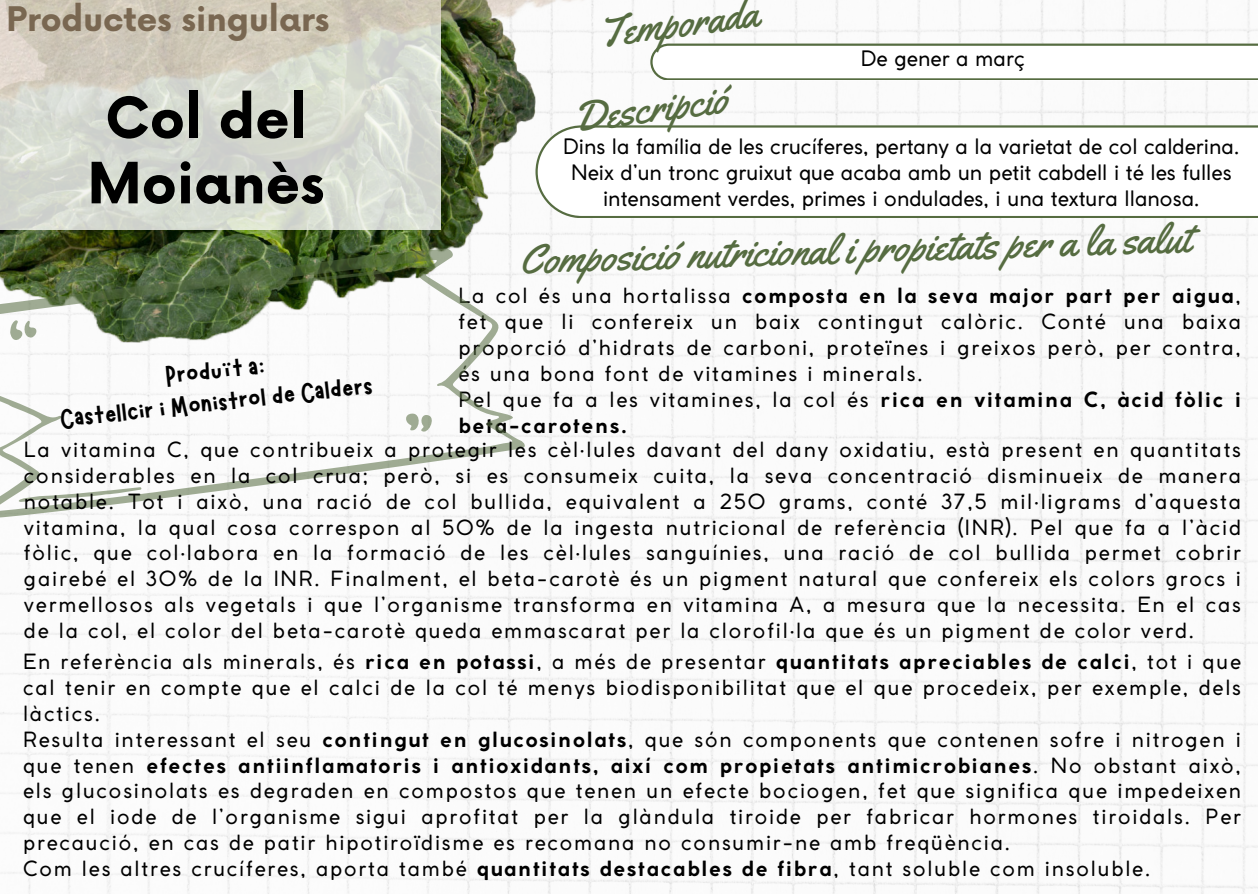
<style>
.page{position:relative;width:1258px;height:894px;background:#fff}
.page>*{position:absolute;margin:0;border:0;box-sizing:border-box;transform-origin:0 0}
.t1{font:700 55.5px/65.4px "Now";color:#000;text-align:center}
.t2{font:42px "Yellowtail";color:#566c41}
.t3{font:700 33px "Now";color:#796751}
.t4{font:29.7px "Marykate";color:#000}
.t5{font:21px/26.4px "Coco Gothic";color:#000;text-align:center}
.t6{font:20.7px/25.8px "Coco Gothic";letter-spacing:.085em;color:#000;text-align:justify}
.t7{font:700 20.7px/25.8px "Coco Gothic";letter-spacing:.085em;color:#000}
.s1{font-weight:700}
.s2{font-weight:400}
</style>
<div class="page">
<img style="left:0;top:0;width:1258px;height:893px">
<svg style="left:1139px;top:125px;width:119px;height:93px"></svg>
<svg style="left:1139px;top:44px;width:119px;height:36px"></svg>
<svg style="left:0;top:390px;width:527px;height:131px"></svg>
<img style="left:0;top:0;width:1139px;height:390px">
<p class="t3" style="left:7px;top:1px;width:324px">Productes singulars</p>
<p class="t1" style="left:87px;top:89px;width:238px">Col del<br>Moianès</p>
<p class="t4" style="left:164px;top:357px;width:102px;rotate:-6deg">Produït a:</p>
<p class="t4" style="left:58px;top:399px;width:316px;rotate:-6deg">Castellcir i Monistrol de Calders</p>
<p class="t2" style="left:595px;top:6px;width:162px;rotate:-7deg">Temporada</p>
<p class="t2" style="left:570px;top:91px;width:157px;rotate:-7deg">Descripció</p>
<p class="t5" style="left:861px;top:47px;width:165px">De gener a març</p>
<p class="t5" style="left:563px;top:135px;width:678px">Dins la família de les crucíferes, pertany a la varietat de col calderina.<br>Neix d’un tronc gruixut que acaba amb un petit cabdell i té les fulles intensament verdes, primes i ondulades, i una textura llanosa.</p>
<p class="t2" style="left:518px;top:233px;width:673px;rotate:-2deg">Composició nutricional i propietats per a la salut</p>
<p class="t6" style="left:458px;top:284px;width:784px">La col és una hortalissa <span class="s1">composta en la seva major part per aigua</span>, fet que li confereix un baix contingut calòric. Conté una baixa proporció d’hidrats de carboni, proteïnes i greixos però, per contra, és una bona font de vitamines i minerals.</p>
<p class="t7" style="left:458px;top:388px;width:784px"><span class="s2">Pel que fa a les vitamines, la col és</span> rica en vitamina C, àcid fòlic i beta-carotens.</p>
<p class="t6" style="left:24px;top:438px;width:1218px">La vitamina C, que contribueix a protegir les cèl·lules davant del dany oxidatiu, està present en quantitats considerables en la col crua; però, si es consumeix cuita, la seva concentració disminueix de manera notable. Tot i això, una ració de col bullida, equivalent a 250 grams, conté 37,5 mil·ligrams d’aquesta vitamina, la qual cosa correspon al 50% de la ingesta nutricional de referència (INR). Pel que fa a l’àcid fòlic, que col·labora en la formació de les cèl·lules sanguínies, una ració de col bullida permet cobrir gairebé el 30% de la INR. Finalment, el beta-carotè és un pigment natural que confereix els colors grocs i vermellosos als vegetals i que l’organisme transforma en vitamina A, a mesura que la necessita. En el cas de la col, el color del beta-carotè queda emmascarat per la clorofil·la que és un pigment de color verd.</p>
<p class="t6" style="left:23px;top:650px;width:1219px">En referència als minerals, és <span class="s1">rica en potassi</span>, a més de presentar <span class="s1">quantitats apreciables de calci</span>, tot i que cal tenir en compte que el calci de la col té menys biodisponibilitat que el que procedeix, per exemple, dels làctics.</p>
<p class="t6" style="left:23px;top:727px;width:1219px">Resulta interessant el seu <span class="s1">contingut en glucosinolats</span>, que són components que contenen sofre i nitrogen i que tenen <span class="s1">efectes antiinflamatoris i antioxidants, així com propietats antimicrobianes</span>. No obstant això, els glucosinolats es degraden en compostos que tenen un efecte bociogen, fet que significa que impedeixen que el iode de l’organisme sigui aprofitat per la glàndula tiroide per fabricar hormones tiroidals. Per precaució, en cas de patir hipotiroïdisme es recomana no consumir-ne amb freqüència.</p>
<p class="t6" style="left:23px;top:857px;width:1129px">Com les altres crucíferes, aporta també <span class="s1">quantitats destacables de fibra</span>, tant soluble com insoluble.</p>
</div>
